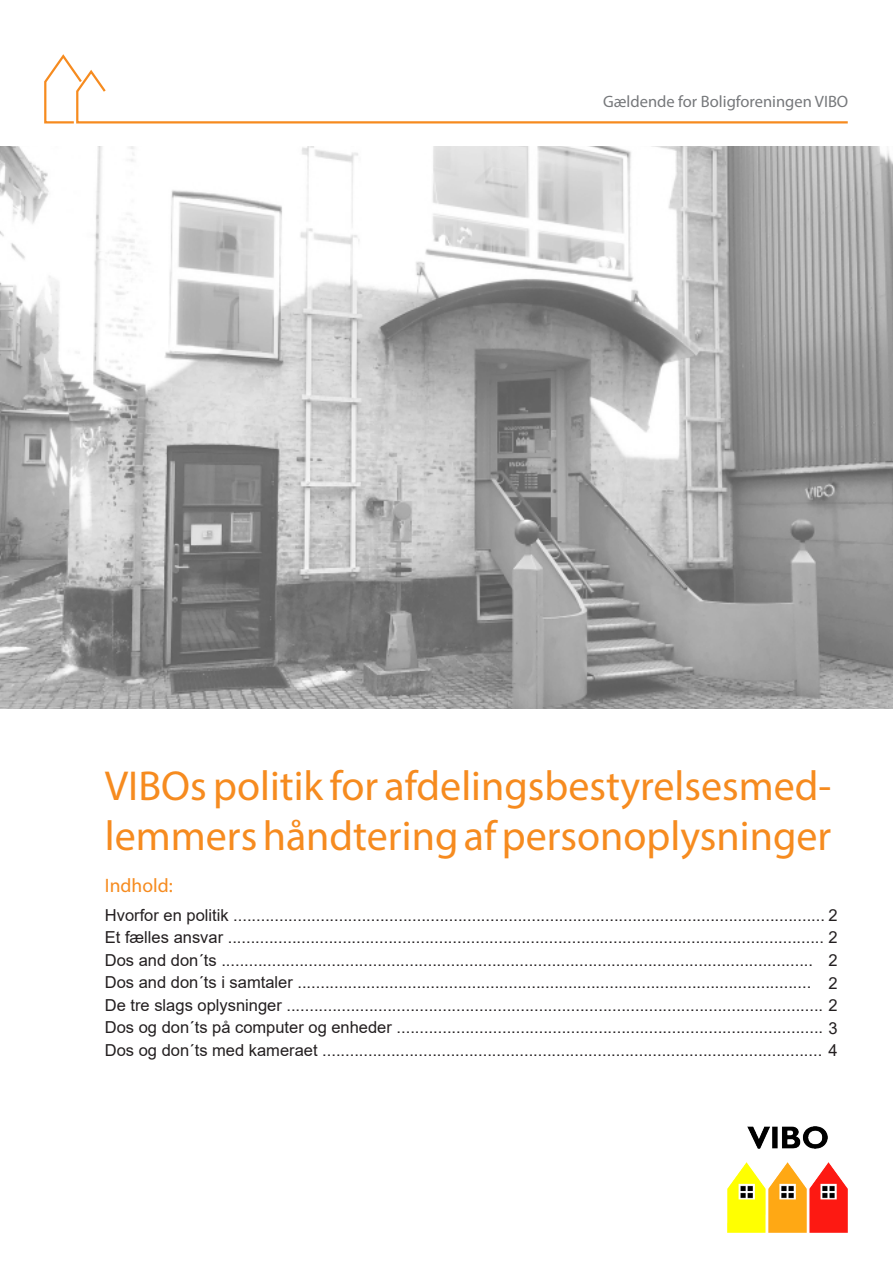
<style>
.page{position:relative;width:893px;height:1263px;background:#fff}
.page>*{position:absolute;margin:0;border:0;box-sizing:border-box;transform-origin:0 0}
.t1{font:42px/49.5px "Myriad Pro";color:#f68b1f}
.t2{font:19.5px "Myriad Pro";color:#f68b1f}
.t3{font:16.5px "Arial";color:#231f20}
.t4{font:16.5px "Myriad Pro";color:#76787b}
</style>
<div class="page">
<svg style="left:44px;top:54px;width:804px;height:70px"></svg>
<img style="left:728px;top:1126px;width:120px;height:106px">
<img style="left:0;top:147px;width:893px;height:561px">
<p class="t4" style="left:603px;top:92px;width:247px">Gældende for Boligforeningen VIBO</p>
<p class="t1" style="left:105px;top:761px;width:728px">VIBOs politik for afdelingsbestyrelsesmed&shy;lemmers håndtering af personoplysninger</p>
<p class="t2" style="left:105px;top:873px;width:69px">Indhold:</p>
<p class="t3" style="left:105px;top:904px;width:734px">Hvorfor en politik ................................................................................................................................. 2</p>
<p class="t3" style="left:105px;top:926px;width:734px">Et fælles ansvar .................................................................................................................................. 2</p>
<p class="t3" style="left:105px;top:949px;width:710px">Dos and don´ts .................................................................................................................................</p>
<p class="t3" style="left:105px;top:971px;width:708px">Dos and don´ts i samtaler ................................................................................................................</p>
<p class="t3" style="left:105px;top:994px;width:734px">De tre slags oplysninger ..................................................................................................................... 2</p>
<p class="t3" style="left:105px;top:1016px;width:734px">Dos og don´ts på computer og enheder ............................................................................................. 3</p>
<p class="t3" style="left:105px;top:1039px;width:734px">Dos og don´ts med kameraet ............................................................................................................. 4</p>
<p class="t3" style="left:828px;top:949px;width:11px">2</p>
<p class="t3" style="left:828px;top:971px;width:11px">2</p>
</div>
